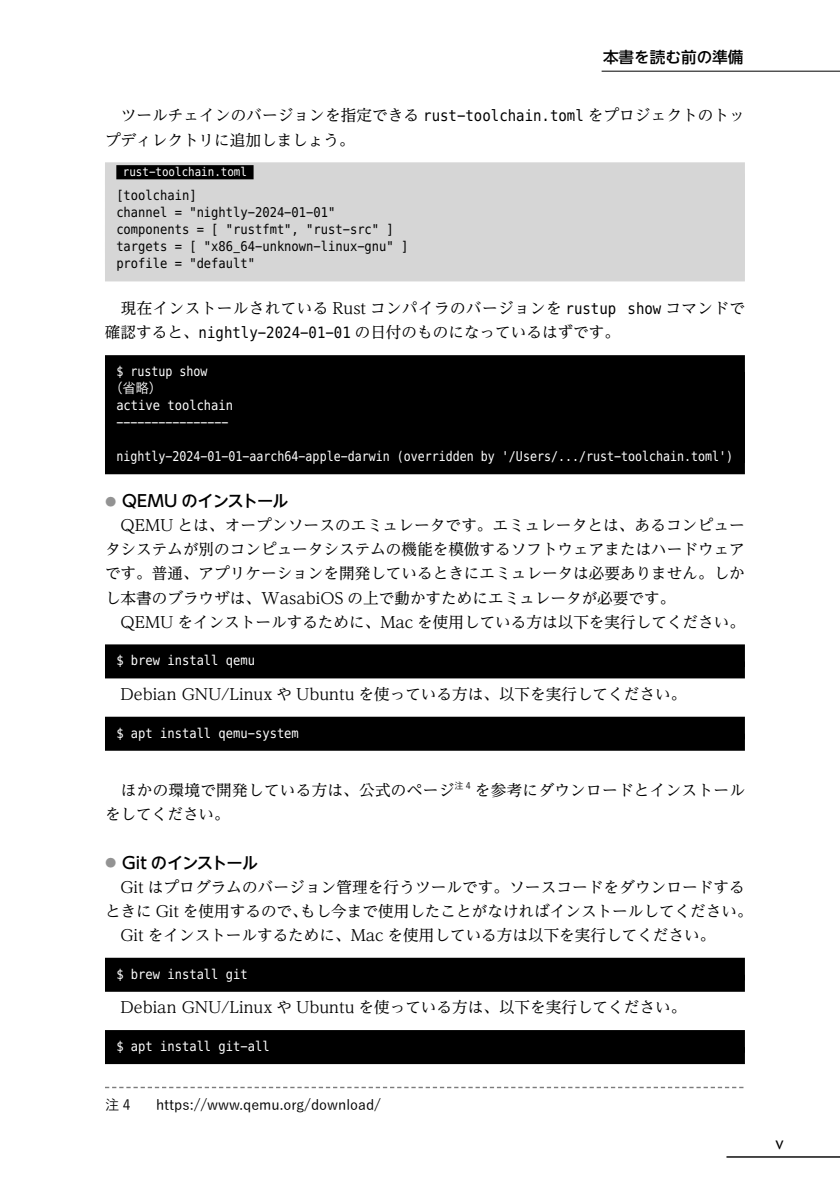
<style>
.page{position:relative;width:840px;height:1191px;background:#fff}
.page>*{position:absolute;margin:0;border:0;box-sizing:border-box;transform-origin:0 0}
.t1{font:17px "PT Sans";color:#000}
.t2{font:500 16.2px "UD Shin Go NT Pr 6 N";letter-spacing:-.055em;color:#000}
.t3{font:15.6px/24px "UD Reimin Pr 6 N";color:#000}
.t4{font:15.6px/24px "UD Reimin Pr 6 N";letter-spacing:.025em;color:#000}
.t5{font:15.6px "UD Reimin Pr 6 N";letter-spacing:.02em;color:#000}
.t6{font:500 15.6px "UD Shin Go NT Pr 6 N";color:#000}
.t7{font:500 14.2px "Yu Go Pr 6 N";color:#000}
.t8{font:13.4px/17px "WDB Sans Mono";color:#000;scale:.9 1}
.t9{font:13.4px/17px "WDB Sans Mono";color:#fff;scale:.9 1}
.t10{font:13.4px "WDB Sans Mono";color:#fff;scale:.86 1}
.t11{font:13.4px "Hira Kaku Pro N W3";color:#fff;scale:.96 1}
.t12{font:12px "WDB Sans Mono";color:#fff;scale:.9 1}
.t13{font:500 9px "Yu Go Pr 6 N";color:#000}
.s1{font-family:"WDB Sans Mono"}
.s2{font-family:"Yu Go Pr 6 N";font-weight:700;font-size:11.4px;color:#939393}
</style>
<div class="page">
<hr style="left:726px;top:1156px;width:113px;height:1px;background:#000">
<hr style="left:601px;top:71px;width:238px;height:1px;background:#000">
<div style="left:105px;top:162px;width:639px;height:23px;background:#d6d6d6"></div>
<div style="left:116px;top:165px;width:137px;height:28px;background:#000"></div>
<div style="left:105px;top:179px;width:639px;height:23px;background:#d6d6d6"></div>
<div style="left:105px;top:196px;width:639px;height:23px;background:#d6d6d6"></div>
<div style="left:105px;top:213px;width:639px;height:23px;background:#d6d6d6"></div>
<div style="left:105px;top:230px;width:639px;height:23px;background:#d6d6d6"></div>
<div style="left:105px;top:247px;width:639px;height:23px;background:#d6d6d6"></div>
<div style="left:105px;top:259px;width:639px;height:22px;background:#d6d6d6"></div>
<div style="left:105px;top:355px;width:639px;height:23px;background:#000"></div>
<div style="left:105px;top:372px;width:639px;height:23px;background:#000"></div>
<div style="left:105px;top:389px;width:639px;height:23px;background:#000"></div>
<div style="left:105px;top:406px;width:639px;height:23px;background:#000"></div>
<div style="left:105px;top:423px;width:639px;height:23px;background:#000"></div>
<div style="left:105px;top:440px;width:639px;height:23px;background:#000"></div>
<div style="left:105px;top:457px;width:639px;height:17px;background:#000"></div>
<div style="left:105px;top:644px;width:639px;height:23px;background:#000"></div>
<div style="left:105px;top:661px;width:639px;height:17px;background:#000"></div>
<div style="left:105px;top:716px;width:639px;height:23px;background:#000"></div>
<div style="left:105px;top:733px;width:639px;height:17px;background:#000"></div>
<div style="left:105px;top:957px;width:639px;height:23px;background:#000"></div>
<div style="left:105px;top:974px;width:639px;height:17px;background:#000"></div>
<div style="left:105px;top:1030px;width:639px;height:22px;background:#000"></div>
<div style="left:105px;top:1047px;width:639px;height:17px;background:#000"></div>
<svg style="left:105px;top:1086px;width:638px;height:2px"></svg>
<p class="t6" style="left:602px;top:44px;width:142px">本書を読む前の準備</p>
<p class="t3" style="left:105px;top:103px;width:641px">　ツールチェインのバージョンを指定できる <span class="s1">rust-toolchain.toml</span> をプロジェクトのトップディレクトリに追加しましょう。</p>
<p class="t12" style="left:123px;top:164px;width:139px">rust-toolchain.toml</p>
<p class="t8" style="left:116px;top:188px;width:326px">[toolchain]<br>channel = "nightly-2024-01-01" components = [ "rustfmt", "rust-src" ] targets = [ "x86_64-unknown-linux-gnu" ] profile = "default"</p>
<p class="t4" style="left:105px;top:296px;width:641px">　現在インストールされている Rust コンパイラのバージョンを <span class="s1">rustup show</span> コマンドで確認すると、<span class="s1">nightly-2024-01-01</span> の日付のものになっているはずです。</p>
<p class="t10" style="left:116px;top:362px;width:107px">$ rustup show</p>
<p class="t11" style="left:110px;top:376px;width:55px">（省略）</p>
<p class="t9" style="left:116px;top:398px;width:131px">active toolchain ----------------</p>
<p class="t10" style="left:116px;top:447px;width:718px">nightly-2024-01-01-aarch64-apple-darwin (overridden by '/Users/.../rust-toolchain.toml')</p>
<p class="t2" style="left:105px;top:488px;width:185px"><span class="s2">⁃</span> QEMU のインストール</p>
<p class="t3" style="left:105px;top:513px;width:641px">　QEMU とは、オープンソースのエミュレータです。エミュレータとは、あるコンピュータシステムが別のコンピュータシステムの機能を模倣するソフトウェアまたはハードウェアです。普通、アプリケーションを開発しているときにエミュレータは必要ありません。しかし本書のブラウザは、WasabiOS の上で動かすためにエミュレータが必要です。　QEMU をインストールするために、Mac を使用している方は以下を実行してください。</p>
<p class="t9" style="left:116px;top:653px;width:156px">$ brew install qemu</p>
<p class="t3" style="left:105px;top:681px;width:582px">　Debian GNU/Linux や Ubuntu を使っている方は、以下を実行してください。</p>
<p class="t9" style="left:116px;top:725px;width:204px">$ apt install qemu-system</p>
<p class="t5" style="left:105px;top:777px;width:350px">　ほかの環境で開発している方は、公式のページ</p>
<p class="t13" style="left:454px;top:777px;width:18px">注 4</p>
<p class="t5" style="left:474px;top:777px;width:271px">を参考にダウンロードとインストール</p>
<p class="t3" style="left:105px;top:802px;width:126px">をしてください。</p>
<p class="t2" style="left:105px;top:849px;width:154px"><span class="s2">⁃</span> Git のインストール</p>
<p class="t3" style="left:105px;top:874px;width:649px">　Git はプログラムのバージョン管理を行うツールです。ソースコードをダウンロードするときに Git を使用するので、もし今まで使用したことがなければインストールしてください。　Git をインストールするために、Mac を使用している方は以下を実行してください。</p>
<p class="t9" style="left:116px;top:966px;width:147px">$ brew install git</p>
<p class="t3" style="left:105px;top:995px;width:582px">　Debian GNU/Linux や Ubuntu を使っている方は、以下を実行してください。</p>
<p class="t9" style="left:116px;top:1038px;width:172px">$ apt install git-all</p>
<p class="t7" style="left:105px;top:1091px;width:27px">注4</p>
<p class="t7" style="left:156px;top:1091px;width:226px">https://www.qemu.org/download/</p>
<p class="t1" style="left:775px;top:1131px;width:10px">v</p>
</div>
